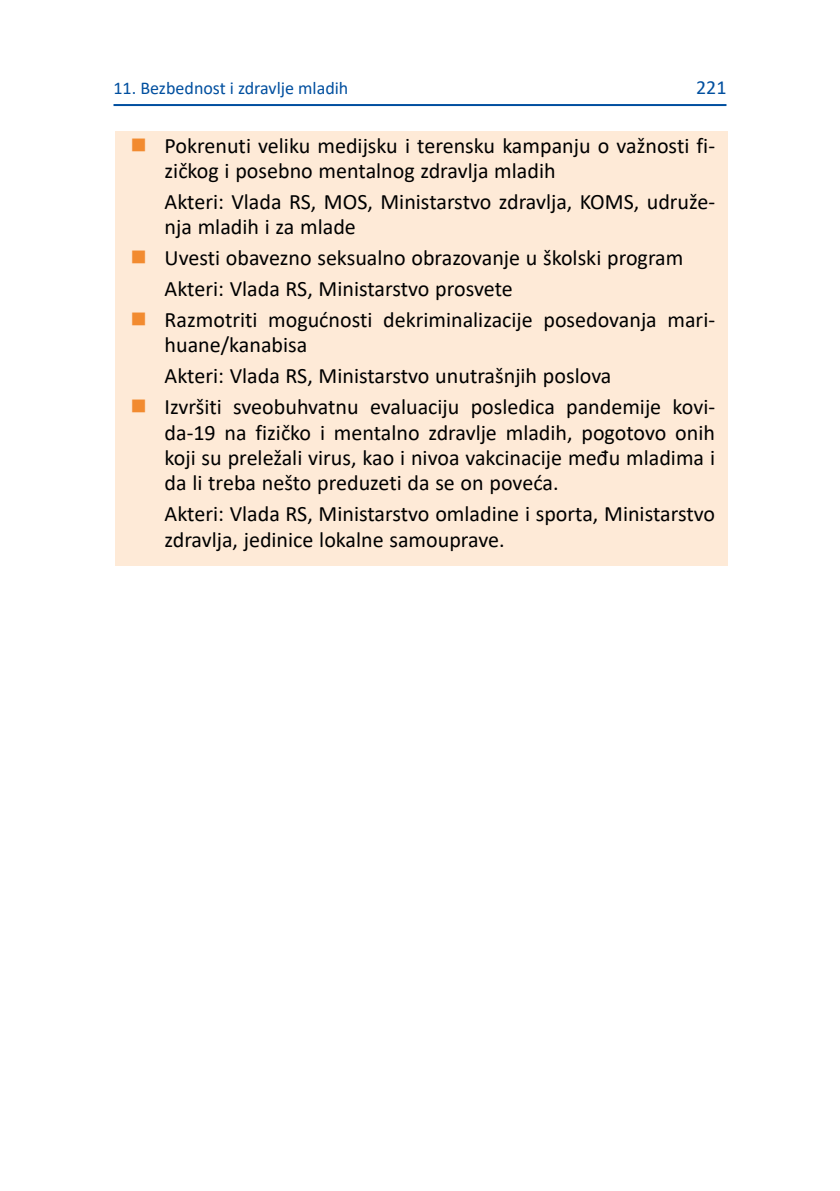
<style>
.page{position:relative;width:840px;height:1191px;background:#fff}
.page>*{position:absolute;margin:0;border:0;box-sizing:border-box;transform-origin:0 0}
.Zakljuci_bez_kvadrat{font:22px/25.2px "Calibri";color:#000}
.t1{font:20px "Calibri";color:#004f9f}
.t2{font:18px "Calibri";color:#004f9f}
</style>
<div class="page">
<hr style="left:113px;top:104px;width:613px;height:2px;background:#004f9f">
<div style="left:115px;top:131px;width:612px;height:434px;background:#feead7"></div>
<p class="t2" style="left:113px;top:76px;width:236px">11. Bezbednost i zdravlje mladih</p>
<p class="t1" style="left:695px;top:74px;width:32px">221</p>
<p class="Zakljuci_bez_kvadrat" style="left:164px;top:132px;width:551px">Pokrenuti veliku medijsku i terensku kampanju o važnosti fi&shy;zičkog i posebno mentalnog zdravlja mladih</p>
<p class="Zakljuci_bez_kvadrat" style="left:164px;top:188px;width:551px">Akteri: Vlada RS, MOS, Ministarstvo zdravlja, KOMS, udruže&shy;nja mladih i za mlade</p>
<p class="Zakljuci_bez_kvadrat" style="left:164px;top:245px;width:520px">Uvesti obavezno seksualno obrazovanje u školski program</p>
<p class="Zakljuci_bez_kvadrat" style="left:164px;top:276px;width:349px">Akteri: Vlada RS, Ministarstvo prosvete</p>
<p class="Zakljuci_bez_kvadrat" style="left:164px;top:307px;width:551px">Razmotriti mogućnosti dekriminalizacije posedovanja mari&shy;huane/kanabisa</p>
<p class="Zakljuci_bez_kvadrat" style="left:164px;top:363px;width:448px">Akteri: Vlada RS, Ministarstvo unutrašnjih poslova</p>
<p class="Zakljuci_bez_kvadrat" style="left:164px;top:394px;width:551px;text-align:justify">Izvršiti sveobuhvatnu evaluaciju posledica pandemije kovi&shy;da-19 na fizičko i mentalno zdravlje mladih, pogotovo onih koji su preležali virus, kao i nivoa vakcinacije među mladima i da li treba nešto preduzeti da se on poveća.</p>
<p class="Zakljuci_bez_kvadrat" style="left:164px;top:501px;width:551px">Akteri: Vlada RS, Ministarstvo omladine i sporta, Ministarstvo zdravlja, jedinice lokalne samouprave.</p>
</div>
